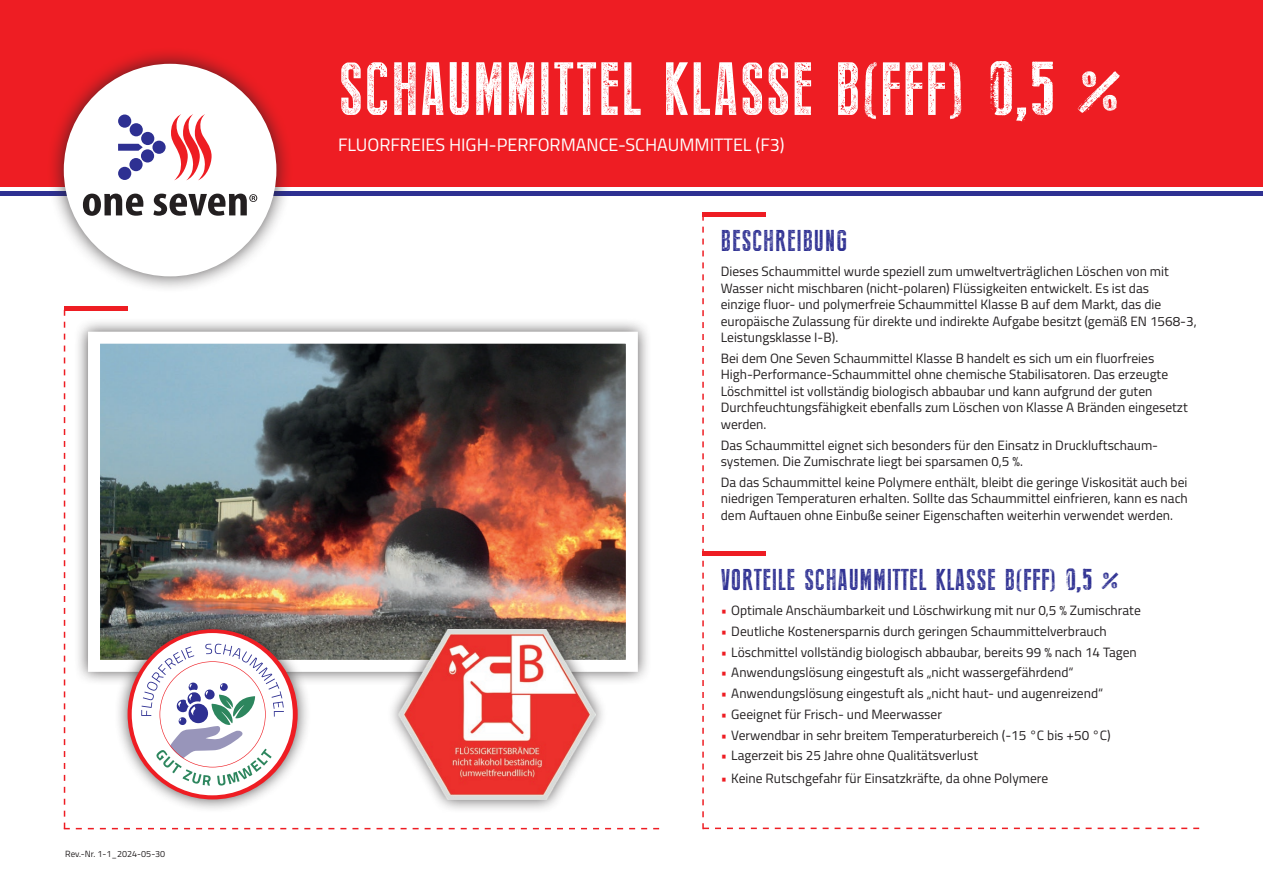
<style>
.page{position:relative;width:1263px;height:893px;background:#fff}
.page>*{position:absolute;margin:0;border:0;box-sizing:border-box;transform-origin:0 0}
.t1{font:75px "Press Style";letter-spacing:.025em;color:#fff}
.t2{font:30px "Press Style";letter-spacing:.03em;color:#2e3092}
.t3{font:18px "Titillium";color:#fff}
.t4{font:13.5px/16.5px "Titillium";color:#231f20}
.t5{font:9px "Titillium";color:#231f20}
.s1{color:#ee1d23}
</style>
<div class="page">
<div style="left:0;top:0;width:1263px;height:187px;background:#ee1d23"></div>
<div style="left:0;top:191px;width:1263px;height:5px;background:#2e3092"></div>
<svg style="left:702px;top:217px;width:497px;height:612px"></svg>
<hr style="left:702px;top:213px;width:64px;height:4px;background:#ee1d23">
<hr style="left:64px;top:306px;width:64px;height:4px;background:#ee1d23">
<div style="left:47px;top:47px;width:246px;height:246px;background:#231f20;opacity:.75"></div>
<div style="left:64px;top:64px;width:212px;height:212px;background:#fff;border-radius:50%"></div>
<svg style="left:83px;top:194px;width:60px;height:22px"></svg>
<svg style="left:153px;top:194px;width:104px;height:22px"></svg>
<svg style="left:118px;top:144px;width:25px;height:7px"></svg>
<div style="left:118px;top:115px;width:13px;height:13px;background:#2e3092;border-radius:50%"></div>
<div style="left:130px;top:123px;width:13px;height:13px;background:#2e3092;border-radius:50%"></div>
<div style="left:141px;top:132px;width:13px;height:13px;background:#2e3092;border-radius:50%"></div>
<div style="left:152px;top:141px;width:14px;height:13px;background:#2e3092;border-radius:50%"></div>
<div style="left:141px;top:149px;width:13px;height:14px;background:#2e3092;border-radius:50%"></div>
<div style="left:129px;top:158px;width:14px;height:13px;background:#2e3092;border-radius:50%"></div>
<div style="left:118px;top:167px;width:13px;height:13px;background:#2e3092;border-radius:50%"></div>
<svg style="left:171px;top:114px;width:41px;height:66px"></svg>
<hr style="left:702px;top:552px;width:64px;height:4px;background:#ee1d23">
<img style="left:64px;top:310px;width:595px;height:519px">
<div style="left:386px;top:615px;width:222px;height:199px;background:#231f20;opacity:.75"></div>
<img style="left:399px;top:629px;width:196px;height:170px">
<p class="t5" style="left:65px;top:848px;width:102px">Rev.-Nr. 1-1_2024-05-30</p>
<h1 class="t1" style="left:338px;top:49px;width:782px">SCHAUMMITTEL KLASSE B(FFF) 0,5 %</h1>
<h3 class="t3" style="left:338px;top:131px;width:448px">FLUORFREIES HIGH-PERFORMANCE-SCHAUMMITTEL (F3)</h3>
<h2 class="t2" style="left:721px;top:225px;width:127px">BESCHREIBUNG</h2>
<p class="t4" style="left:721px;top:263px;width:477px">Dieses Schaummittel wurde speziell zum umweltverträglichen Löschen von mit Wasser nicht mischbaren (nicht-polaren) Flüssigkeiten entwickelt. Es ist das<br>einzige fluor- und polymerfreie Schaummittel Klasse B auf dem Markt, das die europäische Zulassung für direkte und indirekte Aufgabe besitzt (gemäß EN 1568-3, Leistungsklasse I-B).</p>
<p class="t4" style="left:721px;top:349px;width:469px">Bei dem One Seven Schaummittel Klasse B handelt es sich um ein fluorfreies High-Performance-Schaummittel ohne chemische Stabilisatoren. Das erzeugte Löschmittel ist vollständig biologisch abbaubar und kann aufgrund der guten Durchfeuchtungsfähigkeit ebenfalls zum Löschen von Klasse A Bränden eingesetzt werden.</p>
<p class="t4" style="left:721px;top:436px;width:439px">Das Schaummittel eignet sich besonders für den Einsatz in Druckluftschaum&shy;systemen. Die Zumischrate liegt bei sparsamen 0,5 %.</p>
<p class="t4" style="left:721px;top:473px;width:468px;text-align:justify">Da das Schaummittel keine Polymere enthält, bleibt die geringe Viskosität auch bei niedrigen Temperaturen erhalten. Sollte das Schaummittel einfrieren, kann es nach dem Auftauen ohne Einbuße seiner Eigenschaften weiterhin verwendet werden.</p>
<h2 class="t2" style="left:721px;top:563px;width:399px">VORTEILE SCHAUMMITTEL KLASSE B(FFF) 0,5 %</h2>
<p class="t4" style="left:721px;top:601px;width:422px"><span class="s1">•</span> Optimale Anschäumbarkeit und Löschwirkung mit nur 0,5 % Zumischrate</p>
<p class="t4" style="left:721px;top:622px;width:387px"><span class="s1">•</span> Deutliche Kostenersparnis durch geringen Schaummittelverbrauch</p>
<p class="t4" style="left:721px;top:643px;width:417px"><span class="s1">•</span> Löschmittel vollständig biologisch abbaubar, bereits 99 % nach 14 Tagen</p>
<p class="t4" style="left:721px;top:664px;width:354px"><span class="s1">•</span> Anwendungslösung eingestuft als „nicht wassergefährdend“</p>
<p class="t4" style="left:721px;top:684px;width:384px"><span class="s1">•</span> Anwendungslösung eingestuft als „nicht haut- und augenreizend“</p>
<p class="t4" style="left:721px;top:705px;width:223px"><span class="s1">•</span> Geeignet für Frisch- und Meerwasser</p>
<p class="t4" style="left:721px;top:726px;width:391px"><span class="s1">•</span> Verwendbar in sehr breitem Temperaturbereich (-15 °C bis +50 °C)</p>
<p class="t4" style="left:721px;top:747px;width:259px"><span class="s1">•</span> Lagerzeit bis 25 Jahre ohne Qualitätsverlust</p>
<p class="t4" style="left:721px;top:769px;width:329px"><span class="s1">•</span> Keine Rutschgefahr für Einsatzkräfte, da ohne Polymere</p>
</div>
